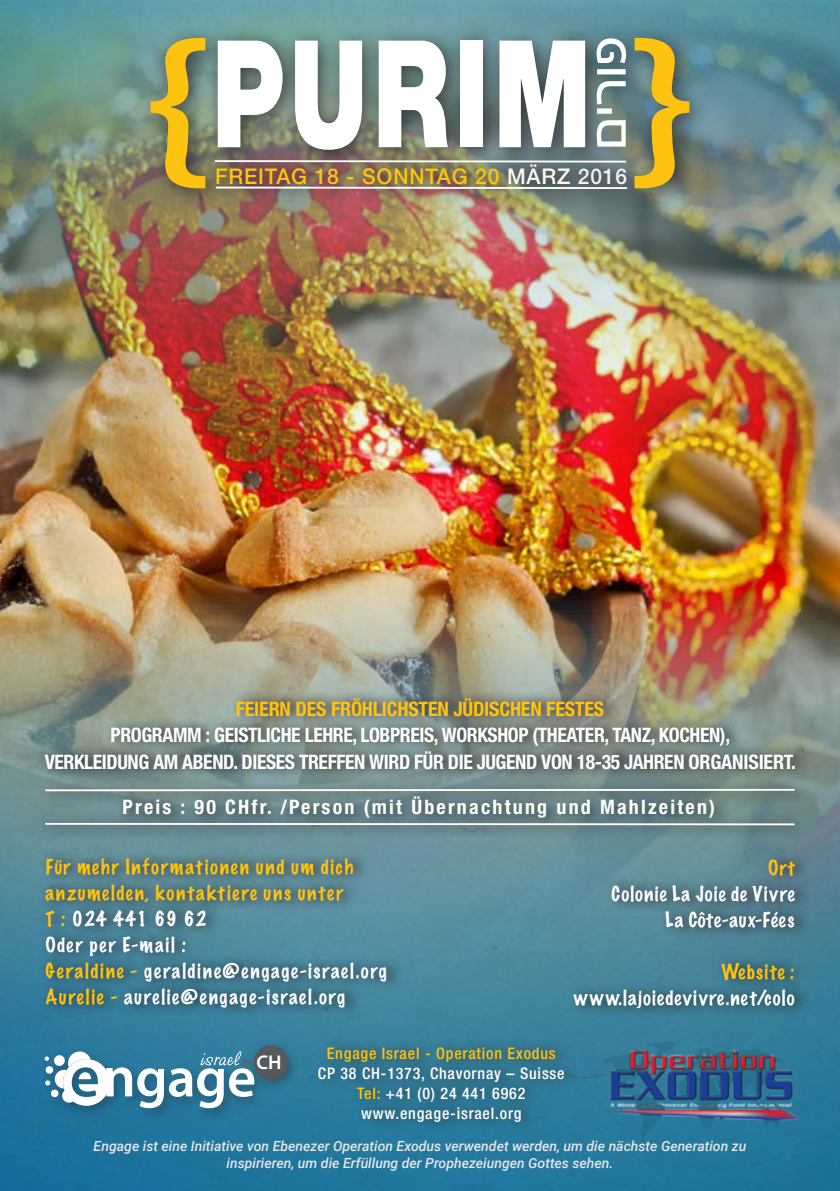
<style>
.page{position:relative;width:840px;height:1191px;background:#fff}
.page>*{position:absolute;margin:0;border:0;box-sizing:border-box;transform-origin:0 0}
.t1{font:900 149.2px "Helvetica Neue";letter-spacing:.05em;color:#fff;scale:.69 1}
.t2{font:600 56.4px "Myriad Pro";color:#fff}
.t3{font:500 21.6px "Helvetica Neue";letter-spacing:.04em;color:#fec210}
.t4{font:700 condensed 20px/26.4px "Helvetica Neue";letter-spacing:-.02em;color:#fff;text-align:center}
.t5{font:700 condensed 20px "Helvetica Neue";letter-spacing:.11em;color:#fff}
.t6{font:600 20px "Myriad Pro";color:#fff}
.t7{font:100 19px/26px "Marker Felt";letter-spacing:.075em;color:#fff}
.t8{font:100 19px/26px "Marker Felt";letter-spacing:.09em;color:#fec210}
.t9{font:100 19px/26px "Marker Felt";letter-spacing:.055em;color:#fff;text-align:right}
.t10{font:500 condensed 16px "Helvetica Neue";letter-spacing:.05em;color:#fff}
.t11{font:500 condensed 16px "Helvetica Neue";letter-spacing:.05em;color:#fec210}
.t12{font:italic 500 14px/16.8px "Roboto";color:#e6e7e9;text-align:center}
.s1{color:#fefaf0}
.s2{color:#f0f1f2}
.s3{color:#fec210}
.s4{color:#fff}
.s5{font-size:58.2px}
</style>
<div class="page">
<img style="left:0;top:0;width:839px;height:1191px">
<svg style="left:39px;top:686px;width:772px;height:95px;background:#79847c"></svg>
<div style="left:136px;top:24px;width:575px;height:187px;background:#231f20;opacity:.75"></div>
<svg style="left:596px;top:38px;width:29px;height:109px"></svg>
<div style="left:202px;top:150px;width:445px;height:56px;background:#231f20;opacity:.62"></div>
<svg style="left:150px;top:38px;width:55px;height:150px;background:#aa9a48"></svg>
<svg style="left:634px;top:38px;width:55px;height:150px;background:#a0944a"></svg>
<hr style="left:215px;top:160px;width:410px;height:2px;background:#fff">
<hr style="left:216px;top:187px;width:410px;height:2px;background:#fff">
<div style="left:40px;top:847px;width:364px;height:171px;background:#231f20;opacity:.88"></div>
<div style="left:568px;top:848px;width:243px;height:171px;background:#231f20;opacity:.89"></div>
<div style="left:40px;top:782px;width:767px;height:58px;background:#231f20;opacity:.49"></div>
<div style="left:117px;top:784px;width:615px;height:46px;background:#231f20;opacity:.67"></div>
<div style="left:35px;top:811px;width:770px;height:26px;background:#231f20;opacity:.75"></div>
<hr style="left:45px;top:823px;width:749px;height:2px;background:#fff">
<div style="left:35px;top:777px;width:770px;height:26px;background:#231f20;opacity:.75"></div>
<hr style="left:45px;top:789px;width:749px;height:2px;background:#fff">
<div style="left:312px;top:1035px;width:269px;height:98px;background:#231f20;opacity:.67"></div>
<div style="left:39px;top:1039px;width:261px;height:82px;background:#231f20;opacity:.37"></div>
<svg style="left:45px;top:1051px;width:65px;height:54px"></svg>
<div style="left:253px;top:1045px;width:35px;height:34px;background:#57585a;border-radius:50%"></div>
<svg style="left:200px;top:1051px;width:51px;height:14px"></svg>
<img style="left:580px;top:1022px;width:244px;height:135px">
<p class="t1" style="left:212px;top:5px;width:550px">PURIM</p>
<p class="t3" style="left:215px;top:163px;width:413px">FREITAG 18 - SONNTAG 20 <span class="s1">MÄRZ</span> <span class="s2">2016</span></p>
<p class="t4" style="left:45px;top:695px;width:752px"><span class="s3">FEIERN DES FRÖHLICHSTEN JÜDISCHEN FESTES<br></span>PROGRAMM : GEISTLICHE LEHRE, LOBPREIS, WORKSHOP (THEATER, TANZ, KOCHEN),<br>VERKLEIDUNG AM ABEND. DIESES TREFFEN WIRD FÜR DIE JUGEND VON 18-35 JAHREN ORGANISIERT.</p>
<p class="t5" style="left:122px;top:794px;width:593px">Preis : 90 CHfr. /Person (mit Übernachtung und Mahlzeiten)</p>
<p class="t8" style="left:45px;top:853px;width:309px">Für mehr Informationen und um dich anzumelden, kontaktiere uns unter<br>T : <span class="s4">024 441 69 62<br>Oder per E-mail :</span></p>
<p class="t7" style="left:45px;top:957px;width:343px"><span class="s3">Geraldine -</span> geraldine@engage-israel.org<br><span class="s3">Aurelie -</span> aurelie@engage-israel.org</p>
<p class="t8" style="left:767px;top:854px;width:28px">Ort</p>
<p class="t9" style="left:611px;top:880px;width:184px">Colonie La Joie de Vivre<br>La Côte-aux-Fées</p>
<p class="t7" style="left:574px;top:958px;width:222px;text-align:right"><span class="s3">Website : </span>www.lajoiedevivre.net/colo</p>
<p class="t6" style="left:256px;top:1050px;width:27px">CH</p>
<p class="t2" style="left:102px;top:1041px;width:155px"><span class="s5">n</span>gage</p>
<p class="t11" style="left:326px;top:1043px;width:230px">Engage Israel - Operation Exodus</p>
<p class="t10" style="left:318px;top:1063px;width:248px">CP 38 CH-1373, Chavornay – Suisse</p>
<p class="t10" style="left:357px;top:1083px;width:170px"><span class="s3">Tel:</span> +41 (0) 24 441 6962</p>
<p class="t10" style="left:361px;top:1103px;width:162px">www.engage-israel.org</p>
<p class="t12" style="left:94px;top:1136px;width:653px">Engage ist eine Initiative von Ebenezer Operation Exodus verwendet werden, um die nächste Generation zu inspirieren, um die Erfüllung der Prophezeiungen Gottes sehen.</p>
</div>
